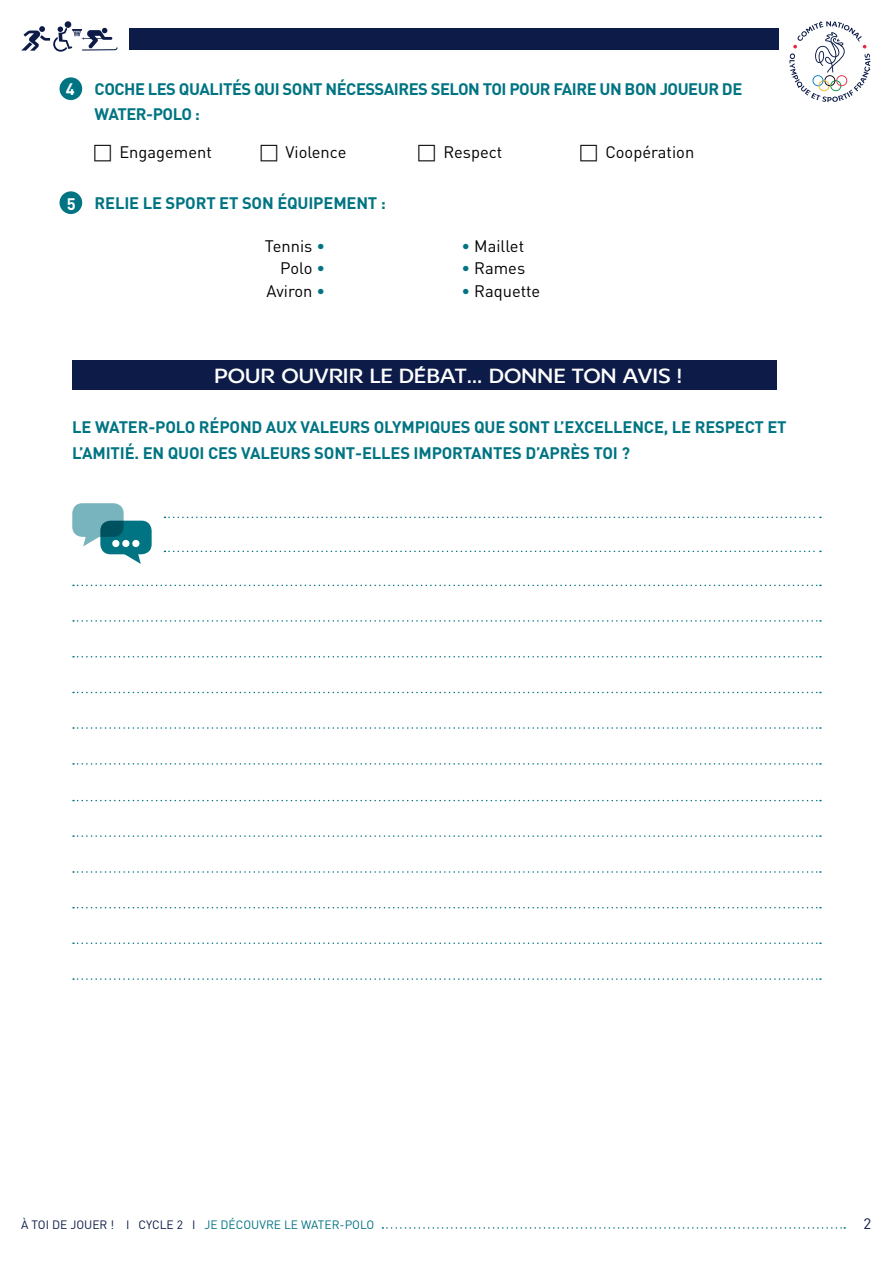
<style>
.page{position:relative;width:893px;height:1263px;background:#fff}
.page>*{position:absolute;margin:0;border:0;box-sizing:border-box;transform-origin:0 0}
.t1{font:500 22.5px "Franceolympique";letter-spacing:-.01em;color:#fff}
.t2{font:700 16.5px/25.5px "DIN";letter-spacing:-.01em;color:#007482}
.t3{font:16.5px/22.5px "DIN";color:#000;text-align:right}
.t4{font:700 16.5px/25.5px "DIN";letter-spacing:-.03em;color:#007482}
.t5{font:700 16.5px "DIN";color:#fff}
.t6{font:15px "DIN";color:#0c1b47}
.t7{font:12px "DIN";color:#007482}
.s1{color:#007482}
.s2{color:#0c1b47}
</style>
<div class="page">
<div style="left:65px;top:21px;width:6px;height:7px;background:#0c1b47;border-radius:50%"></div>
<svg style="left:21px;top:26px;width:97px;height:26px"></svg>
<div style="left:130px;top:29px;width:649px;height:21px;background:#0c1b47"></div>
<svg style="left:789px;top:21px;width:81px;height:81px"></svg>
<svg style="left:73px;top:800px;width:748px;height:1px"></svg>
<svg style="left:73px;top:692px;width:748px;height:1px"></svg>
<svg style="left:73px;top:907px;width:748px;height:1px"></svg>
<svg style="left:73px;top:585px;width:748px;height:1px"></svg>
<svg style="left:73px;top:620px;width:748px;height:2px"></svg>
<svg style="left:73px;top:835px;width:748px;height:2px"></svg>
<svg style="left:73px;top:727px;width:748px;height:2px"></svg>
<svg style="left:73px;top:942px;width:748px;height:2px"></svg>
<svg style="left:164px;top:517px;width:657px;height:1px"></svg>
<svg style="left:164px;top:551px;width:657px;height:1px"></svg>
<div style="left:72px;top:503px;width:52px;height:34px;background:#77b4be;border-radius:10px"></div>
<svg style="left:83px;top:536px;width:16px;height:10px"></svg>
<svg style="left:100px;top:521px;width:52px;height:33px"></svg>
<svg style="left:120px;top:551px;width:21px;height:13px"></svg>
<div style="left:112px;top:540px;width:7px;height:7px;background:#fff;border-radius:50%"></div>
<div style="left:122px;top:540px;width:7px;height:7px;background:#fff;border-radius:50%"></div>
<div style="left:132px;top:540px;width:7px;height:7px;background:#fff;border-radius:50%"></div>
<svg style="left:73px;top:656px;width:748px;height:1px"></svg>
<svg style="left:73px;top:871px;width:748px;height:2px"></svg>
<svg style="left:73px;top:763px;width:748px;height:2px"></svg>
<svg style="left:73px;top:978px;width:748px;height:2px"></svg>
<div style="left:72px;top:360px;width:705px;height:30px;background:#0c1b47"></div>
<div style="left:60px;top:77px;width:22px;height:23px;background:#007482;border-radius:50%"></div>
<div style="left:60px;top:191px;width:22px;height:23px;background:#007482;border-radius:50%"></div>
<svg style="left:382px;top:1227px;width:463px;height:2px"></svg>
<p class="t5" style="left:66px;top:78px;width:10px">4</p>
<p class="t5" style="left:67px;top:193px;width:10px">5</p>
<p class="t4" style="left:95px;top:75px;width:649px">COCHE LES QUALITÉS QUI SONT NÉCESSAIRES SELON TOI POUR FAIRE UN BON JOUEUR DE<br>WATER-POLO :</p>
<p class="t3" style="left:119px;top:141px;width:94px">Engagement</p>
<p class="t3" style="left:285px;top:141px;width:63px">Violence</p>
<p class="t3" style="left:443px;top:141px;width:61px">Respect</p>
<p class="t3" style="left:605px;top:141px;width:90px">Coopération</p>
<p class="t2" style="left:95px;top:190px;width:293px">RELIE LE SPORT ET SON ÉQUIPEMENT :</p>
<p class="t3" style="left:265px;top:234px;width:62px">Tennis <span class="s1">•<br></span>Polo <span class="s1">•<br></span>Aviron <span class="s1">•</span></p>
<p class="t3" style="left:461px;top:234px;width:64px"><span class="s1">•</span> Maillet</p>
<p class="t3" style="left:461px;top:257px;width:65px"><span class="s1">•</span> Rames</p>
<p class="t3" style="left:461px;top:279px;width:80px"><span class="s1">•</span> Raquette</p>
<h1 class="t1" style="left:214px;top:362px;width:470px">POUR OUVRIR LE DÉBAT… DONNE TON AVIS !</h1>
<p class="t2" style="left:72px;top:414px;width:716px">LE WATER-POLO RÉPOND AUX VALEURS OLYMPIQUES QUE SONT L’EXCELLENCE, LE RESPECT ET<br>L’AMITIÉ. EN QUOI CES VALEURS SONT-ELLES IMPORTANTES D’APRÈS TOI ?</p>
<p class="t7" style="left:21px;top:1217px;width:354px"><span class="s2">À TOI DE JOUER ! I CYCLE 2 I</span> JE DÉCOUVRE LE WATER-POLO</p>
<p class="t6" style="left:863px;top:1214px;width:9px">2</p>
</div>
